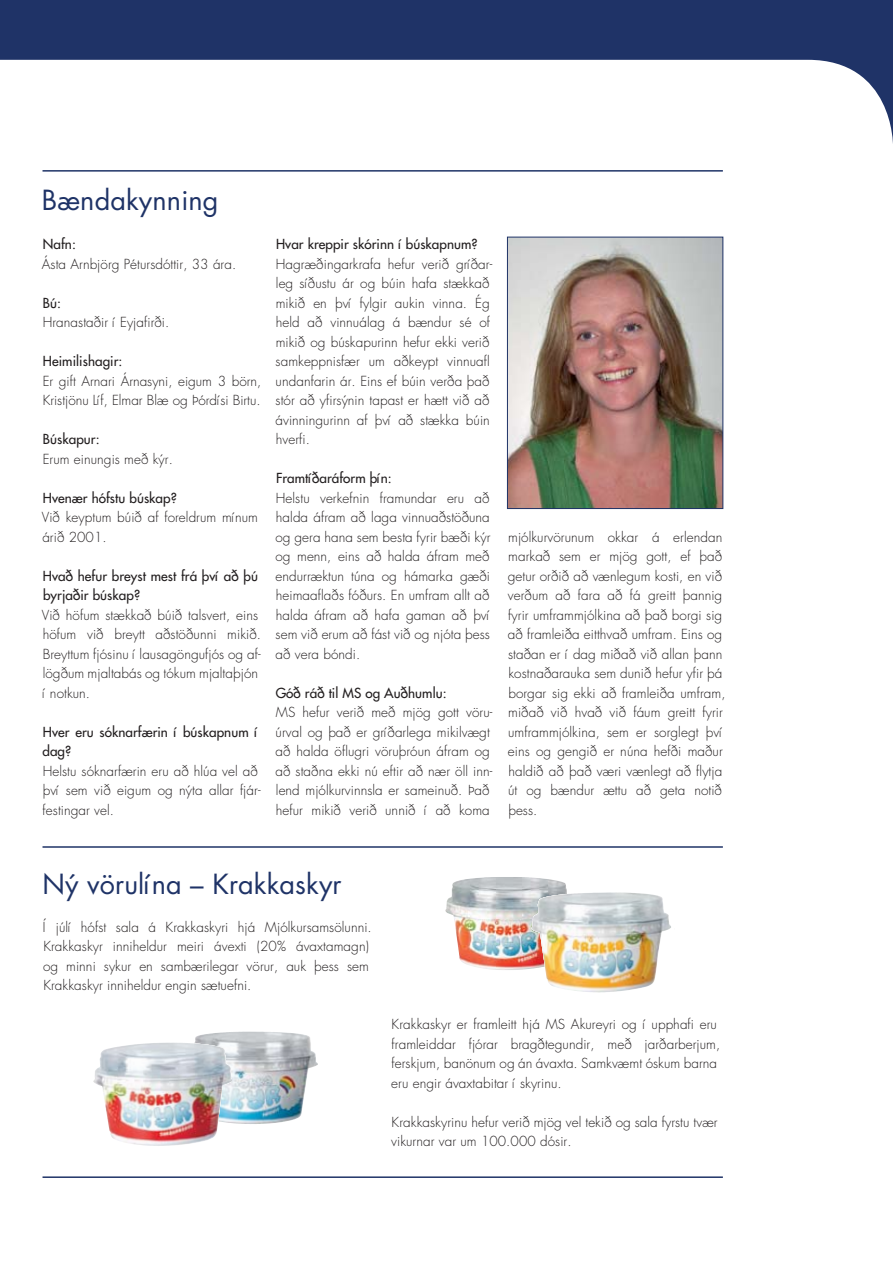
<style>
.page{position:relative;width:893px;height:1263px;background:#fff}
.page>*{position:absolute;margin:0;border:0;box-sizing:border-box;transform-origin:0 0}
.t1{font:27px "Futura";letter-spacing:.005em;color:#1f3367}
.t2{font:300 13.5px/19.5px "Futura";letter-spacing:.005em;color:#221e1f}
.t3{font:13.5px/19.5px "Futura";letter-spacing:.005em;color:#221e1f}
</style>
<div class="page">
<svg style="left:0;top:0;width:893px;height:172px"></svg>
<img style="left:509px;top:239px;width:212px;height:268px">
<div style="left:507px;top:237px;width:216px;height:272px;border:1px solid #1f3367"></div>
<hr style="left:43px;top:170px;width:680px;height:2px;background:#1f3367">
<hr style="left:43px;top:1176px;width:680px;height:2px;background:#1f3367">
<img style="left:93px;top:1031px;width:225px;height:115px">
<img style="left:187px;top:1064px;width:45px;height:80px">
<img style="left:445px;top:877px;width:219px;height:115px">
<img style="left:623px;top:912px;width:48px;height:79px">
<hr style="left:43px;top:846px;width:680px;height:2px;background:#1f3367">
<h1 class="t1" style="left:42px;top:182px;width:178px">Bændakynning</h1>
<p class="t3" style="left:43px;top:234px;width:35px">Nafn:</p>
<p class="t2" style="left:42px;top:254px;width:196px">Ásta Arnbjörg Pétursdóttir, 33 ára.</p>
<p class="t3" style="left:43px;top:293px;width:20px">Bú:</p>
<p class="t2" style="left:43px;top:312px;width:128px">Hranastaðir í Eyjafirði.</p>
<p class="t3" style="left:43px;top:351px;width:81px">Heimilishagir:</p>
<p class="t2" style="left:43px;top:371px;width:220px">Er gift Arnari Árnasyni, eigum 3 börn,<br>Kristjönu Líf, Elmar Blæ og Þórdísi Birtu.</p>
<p class="t3" style="left:43px;top:429px;width:58px">Búskapur:</p>
<p class="t2" style="left:43px;top:449px;width:132px">Erum einungis með kýr.</p>
<p class="t3" style="left:43px;top:488px;width:135px">Hvenær hófstu búskap?</p>
<p class="t2" style="left:42px;top:507px;width:218px">Við keyptum búið af foreldrum mínum árið 2001.</p>
<p class="t3" style="left:43px;top:566px;width:216px">Hvað hefur breyst mest frá því að þú byrjaðir búskap?</p>
<p class="t2" style="left:42px;top:605px;width:221px">Við höfum stækkað búið talsvert, eins höfum við breytt aðstöðunni mikið.<br>Breytt-um fjósinu í lausagöngufjós og af&shy;lögðum mjaltabás og tókum mjalta- þjón í notkun.</p>
<p class="t3" style="left:42px;top:722px;width:217px">Hver eru sóknarfærin í búskapnum í dag?</p>
<p class="t2" style="left:43px;top:761px;width:219px">Helstu sóknarfærin eru að hlúa vel að því sem við eigum og nýta allar fjár&shy;festingar vel.</p>
<p class="t3" style="left:276px;top:234px;width:203px">Hvar kreppir skórinn í búskapnum?</p>
<p class="t2" style="left:276px;top:254px;width:218px">Hagræðingarkrafa hefur verið gríðar&shy;leg síðustu ár og búin hafa stækkað mikið en því fylgir aukin vinna. Ég held að vinnuálag á bændur sé of mikið og búskapurinn hefur ekki verið samkeppnisfær um aðkeypt vinnuafl undanfarin ár. Eins ef búin verða það stór að yfirsýnin tapast er hætt við að ávinningurinn af því að stækka búin hverfi.</p>
<p class="t3" style="left:276px;top:468px;width:117px">Framtíðaráform þín:</p>
<p class="t2" style="left:276px;top:488px;width:216px;text-align:justify">Helstu verkefnin framundar eru að halda áfram að laga vinnuaðstöð-una og gera hana sem besta fyrir bæði kýr og menn, eins að halda áfram með endurræktun túna og hámarka gæði heimaaflaðs fóðurs. En umfram allt að halda áfram að hafa gaman að því sem við erum að fást við og njóta þess að vera bóndi.</p>
<p class="t3" style="left:276px;top:683px;width:172px">Góð ráð til MS og Auðhumlu:</p>
<p class="t2" style="left:276px;top:702px;width:218px">MS hefur verið með mjög gott vöru&shy;úrval og það er gríðarlega mikilvægt að halda öflugri vöruþróun áfram og að staðna ekki nú eftir að nær öll inn&shy;lend mjólkurvinnsla er sameinuð. Það hefur mikið verið unnið í að koma</p>
<p class="t2" style="left:508px;top:527px;width:219px">mjólkurvörunum okkar á erlendan markað sem er mjög gott, ef það getur orðið að vænlegum kosti, en við verðum að fara að fá greitt þannig fyrir umframmjólkina að það borgi sig að framleiða eitthvað umfram. Eins og staðan er í dag miðað við allan þann kostnaðarauka sem dunið hefur yfir þá borgar sig ekki að framleiða umfram, miðað við hvað við fáum greitt fyrir umframmjólkina, sem er sorglegt því eins og gengið er núna hefði maður haldið að það væri vænlegt að flytja út og bændur ættu að geta notið þess.</p>
<h1 class="t1" style="left:43px;top:866px;width:301px">Ný vörulína – Krakkaskyr</h1>
<p class="t2" style="left:43px;top:917px;width:330px">Í júlí hófst sala á Krakkaskyri hjá Mjólk-ursamsölunni.<br>Krakkaskyr inniheldur meiri ávexti (20% ávaxtamagn) og minni sykur en sambærilegar vörur, auk þess sem Krakkaskyr inniheldur engin sætuefni.</p>
<p class="t2" style="left:391px;top:1014px;width:331px">Krakkaskyr er framleitt hjá MS Akur-eyri og í upphafi eru framleiddar fjór-ar bragðtegundir, með jarðarberjum, ferskjum, banönum og án ávaxta. Sam- kvæmt óskum barna eru engir ávaxtabitar í skyrinu.</p>
<p class="t2" style="left:391px;top:1112px;width:328px">Krakkaskyrinu hefur verið mjög vel tekið og sala fyrstu tvær vikurnar var um 100.000 dósir.</p>
</div>
